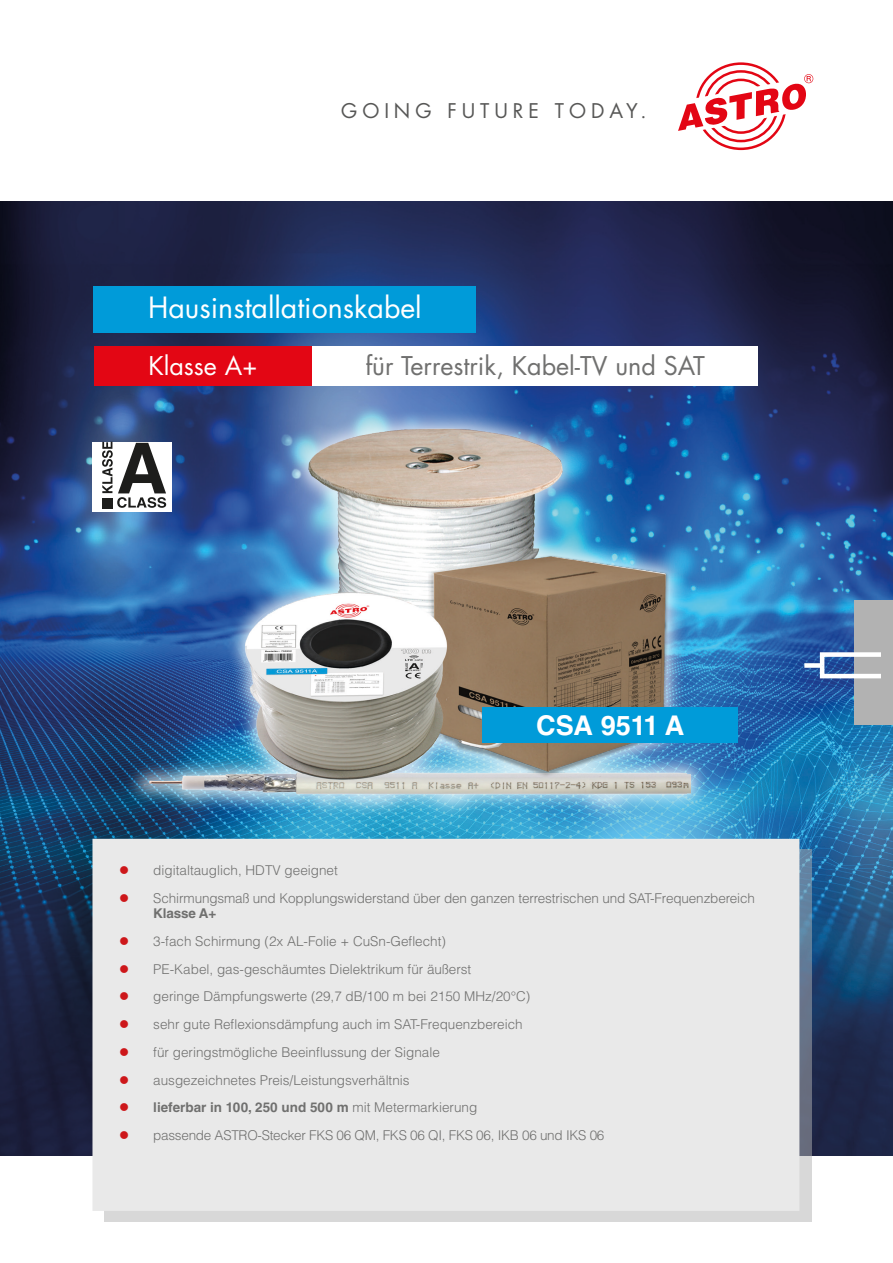
<style>
.page{position:relative;width:893px;height:1263px;background:#fff}
.page>*{position:absolute;margin:0;border:0;box-sizing:border-box;transform-origin:0 0}
.Typenbezeichnung{font:28.5px "Futura Std";color:#fff}
.Typenbezeichnung-2{font:700 27.15px "Helvetica LT Std";color:#fff}
.Typenbezeichnung-3{font:25.05px "Futura Std";color:#70706f}
.Typenbezeichnung-4{font:25.05px "Futura Std";color:#fff}
.t1{font:19.65px "Futura Std";letter-spacing:.25em;color:#575756}
.t2{font:300 13.5px/15px "Helvetica LT Std";color:#70706f}
.t3{font:300 13.5px "Helvetica LT Std";letter-spacing:-.02em;color:#70706f}
.t4{font:700 13.5px "Helvetica LT Std";color:#70706f}
.s1{font-weight:700}
.s2{font-weight:300}
</style>
<div class="page">
<img style="left:0;top:202px;width:893px;height:954px">
<svg style="left:678px;top:62px;width:135px;height:89px"></svg>
<div style="left:92px;top:442px;width:75px;height:70px;background:#fff"></div>
<div style="left:102px;top:498px;width:11px;height:11px;background:#1d1d1b"></div>
<svg style="left:102px;top:442px;width:23px;height:66px"></svg>
<div style="left:855px;top:600px;width:38px;height:125px;background:#b2b2b2"></div>
<div style="left:94px;top:286px;width:382px;height:46px;background:#009bd9"></div>
<div style="left:94px;top:346px;width:219px;height:40px;background:#e30614"></div>
<div style="left:313px;top:346px;width:445px;height:40px;background:#fff"></div>
<svg style="left:104px;top:850px;width:707px;height:372px;background:#b9bec5"></svg>
<div style="left:92px;top:839px;width:707px;height:372px;background:#e9e9e9"></div>
<svg style="left:820px;top:652px;width:60px;height:26px"></svg>
<div style="left:804px;top:663px;width:18px;height:5px;background:#fff"></div>
<div style="left:125px;top:410px;width:585px;height:409px;background:#fff;opacity:.75"></div>
<img style="left:125px;top:409px;width:566px;height:426px">
<div style="left:483px;top:707px;width:255px;height:36px;background:#009bd9"></div>
<p class="t1" style="left:341px;top:98px;width:307px">GOING FUTURE TODAY.</p>
<p class="Typenbezeichnung" style="left:148px;top:289px;width:275px">Hausinstallationskabel</p>
<p class="Typenbezeichnung-4" style="left:148px;top:350px;width:111px">Klasse A+</p>
<p class="Typenbezeichnung-3" style="left:365px;top:350px;width:341px">für Terrestrik, Kabel-TV und SAT</p>
<p class="Typenbezeichnung-2" style="left:536px;top:708px;width:150px">CSA 9511 A</p>
<p class="t2" style="left:153px;top:863px;width:186px">digitaltauglich, HDTV geeignet</p>
<p class="t2" style="left:153px;top:891px;width:603px">Schirmungsmaß und Kopplungswiderstand über den ganzen terrestrischen und SAT-Frequenzbereich<br><span class="s1">Klasse A+</span></p>
<p class="t2" style="left:153px;top:933px;width:294px">3-fach Schirmung (2x AL-Folie + CuSn-Geflecht)</p>
<p class="t2" style="left:153px;top:961px;width:320px">PE-Kabel, gas-geschäumtes Dielektrikum für äußerst</p>
<p class="t2" style="left:153px;top:989px;width:378px">geringe Dämpfungswerte (29,7 dB/100 m bei 2150 MHz/20°C)</p>
<p class="t2" style="left:153px;top:1017px;width:371px">sehr gute Reflexionsdämpfung auch im SAT-Frequenzbereich</p>
<p class="t2" style="left:153px;top:1044px;width:288px">für geringstmögliche Beeinflussung der Signale</p>
<p class="t2" style="left:153px;top:1072px;width:258px">ausgezeichnetes Preis/Leistungsverhältnis</p>
<p class="t4" style="left:153px;top:1099px;width:326px">lieferbar in 100, 250 und 500 m <span class="s2">mit Metermarkierung</span></p>
<p class="t3" style="left:153px;top:1127px;width:453px">passende ASTRO-Stecker FKS 06 QM, FKS 06 QI, FKS 06, IKB 06 und IKS 06</p>
</div>
